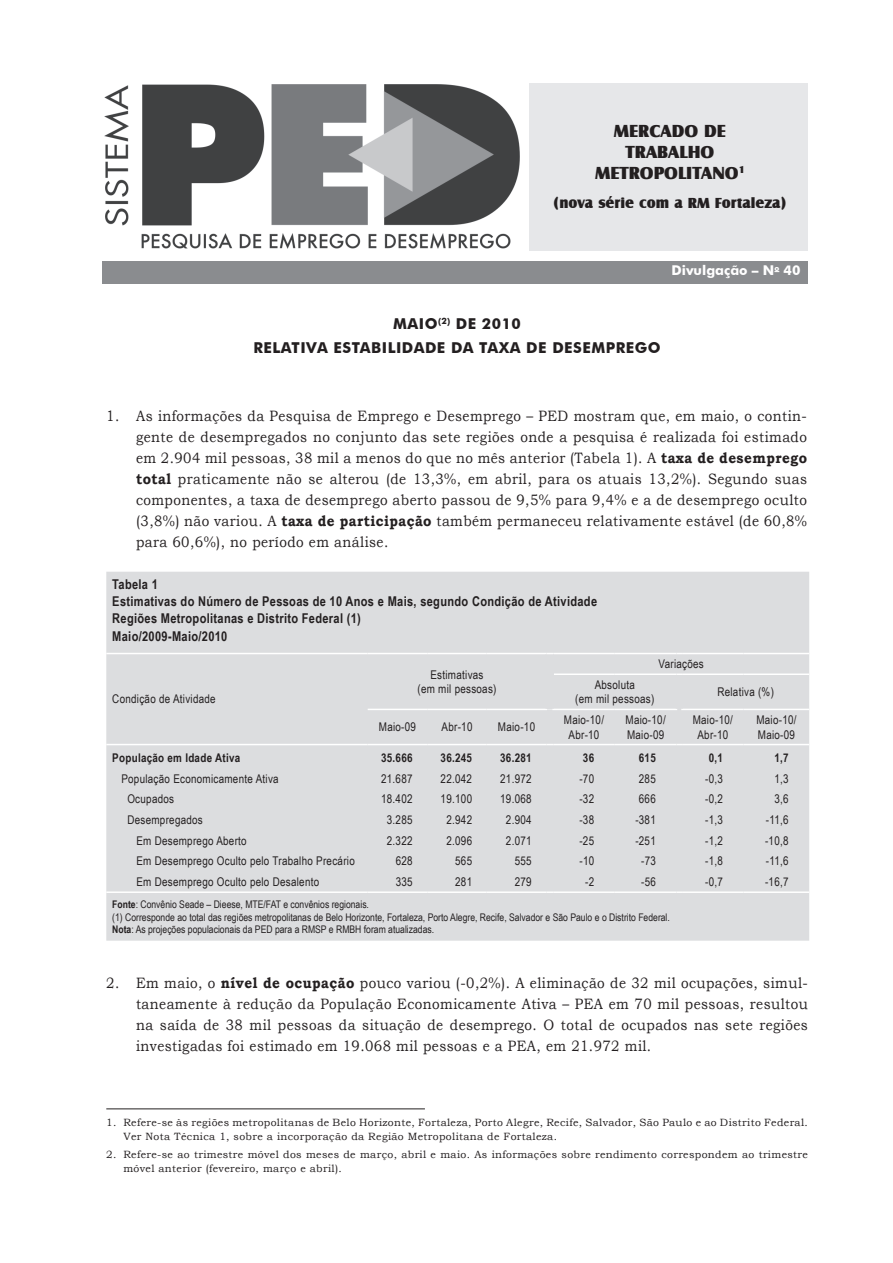
<style>
.page{position:relative;width:893px;height:1263px;background:#fff}
.page>*{position:absolute;margin:0;border:0;box-sizing:border-box;transform-origin:0 0}
.t1{font:18px/21px "Castle T Ultr";color:#231f20;text-align:center}
.t2{font:15px/21px "Bookman Old Style";letter-spacing:.03em;color:#231f20;text-align:justify;scale:.9 1}
.t3{font:700 15px/24px "Futura BT";letter-spacing:.03em;color:#231f20;text-align:center}
.t4{font:15px "Castle T Ultr";color:#231f20}
.t5{font:700 13.5px/17.4px "Arial Narrow";letter-spacing:.025em;color:#231f20}
.t6{font:700 13.5px "Futura BT";color:#fff}
.t7{font:12px/14.4px "Arial Narrow";letter-spacing:.025em;color:#231f20;text-align:center}
.t8{font:700 12px "Arial Narrow";letter-spacing:.025em;color:#231f20}
.t9{font:10.5px/13.5px "Bookman Old Style";letter-spacing:.03em;color:#231f20}
.t10{font:10.5px/12.6px "Arial Narrow";color:#231f20}
.s1{font-weight:700}
</style>
<div class="page">
<div style="left:102px;top:261px;width:706px;height:22px;background:#8a8c8f"></div>
<img style="left:104px;top:84px;width:416px;height:165px">
<div style="left:529px;top:83px;width:279px;height:168px;background:#e6e7e9"></div>
<div style="left:106px;top:572px;width:703px;height:369px;background:#dcdddf"></div>
<div style="left:546px;top:653px;width:7px;height:56px;background:#dcdddf"></div>
<hr style="left:106px;top:653px;width:262px;height:1px;background:#fff">
<hr style="left:106px;top:744px;width:262px;height:1px;background:#fff">
<hr style="left:368px;top:653px;width:59px;height:1px;background:#fff">
<hr style="left:427px;top:653px;width:60px;height:1px;background:#fff">
<hr style="left:487px;top:653px;width:59px;height:1px;background:#fff">
<hr style="left:553px;top:653px;width:62px;height:1px;background:#fff">
<hr style="left:615px;top:653px;width:61px;height:1px;background:#fff">
<hr style="left:682px;top:653px;width:62px;height:1px;background:#fff">
<hr style="left:744px;top:653px;width:65px;height:1px;background:#fff">
<hr style="left:554px;top:673px;width:61px;height:2px;background:#fff">
<hr style="left:615px;top:673px;width:61px;height:2px;background:#fff">
<hr style="left:682px;top:673px;width:62px;height:2px;background:#fff">
<hr style="left:744px;top:673px;width:65px;height:2px;background:#fff">
<hr style="left:368px;top:709px;width:59px;height:1px;background:#fff">
<hr style="left:427px;top:709px;width:60px;height:1px;background:#fff">
<hr style="left:487px;top:709px;width:60px;height:1px;background:#fff">
<hr style="left:552px;top:709px;width:63px;height:1px;background:#fff">
<hr style="left:615px;top:709px;width:62px;height:1px;background:#fff">
<hr style="left:681px;top:709px;width:63px;height:1px;background:#fff">
<hr style="left:744px;top:709px;width:65px;height:1px;background:#fff">
<hr style="left:368px;top:744px;width:59px;height:1px;background:#fff">
<hr style="left:427px;top:744px;width:60px;height:1px;background:#fff">
<hr style="left:487px;top:744px;width:59px;height:1px;background:#fff">
<hr style="left:553px;top:744px;width:62px;height:1px;background:#fff">
<hr style="left:615px;top:744px;width:61px;height:1px;background:#fff">
<hr style="left:682px;top:744px;width:62px;height:1px;background:#fff">
<hr style="left:744px;top:744px;width:65px;height:1px;background:#fff">
<hr style="left:106px;top:891px;width:262px;height:2px;background:#fff">
<hr style="left:368px;top:891px;width:59px;height:2px;background:#fff">
<hr style="left:427px;top:891px;width:60px;height:2px;background:#fff">
<hr style="left:487px;top:891px;width:59px;height:2px;background:#fff">
<svg style="left:546px;top:891px;width:7px;height:2px"></svg>
<hr style="left:553px;top:891px;width:62px;height:2px;background:#fff">
<hr style="left:615px;top:891px;width:61px;height:2px;background:#fff">
<svg style="left:676px;top:891px;width:6px;height:2px"></svg>
<hr style="left:682px;top:891px;width:62px;height:2px;background:#fff">
<hr style="left:744px;top:891px;width:65px;height:2px;background:#fff">
<hr style="left:552px;top:654px;width:2px;height:20px;background:#dcdddf">
<hr style="left:552px;top:674px;width:2px;height:35px;background:#dcdddf">
<hr style="left:676px;top:675px;width:1px;height:34px;background:#dcdddf">
<hr style="left:681px;top:675px;width:2px;height:34px;background:#dcdddf">
<svg style="left:676px;top:673px;width:6px;height:2px"></svg>
<hr style="left:106px;top:1108px;width:319px;height:1px;background:#231f20">
<p class="t1" style="left:595px;top:120px;width:151px">MERCADO DE<br>TRABALHO<br>METROPOLITANO<sup>1</sup></p>
<p class="t4" style="left:553px;top:194px;width:235px">(nova série com a RM Fortaleza)</p>
<p class="t6" style="left:671px;top:262px;width:130px">Divulgação – N<sup>o</sup> 40</p>
<p class="t3" style="left:253px;top:312px;width:407px">Maio<sup>(2)</sup> DE 2010<br>RELATIVA ESTABI LI DADE DA TAXA DE DESEMPREGO</p>
<p class="t2" style="left:136px;top:405px;width:747px;text-indent:-30px">1. As informações da Pesquisa de Emprego e Desemprego – PED mostram que, em maio, o contin&shy;gente de desempregados no conjunto das sete regiões onde a pesquisa é realizada foi estimado em 2.904 mil pessoas, 38 mil a menos do que no mês anterior (Tabela 1). A <span class="s1">taxa de desemprego total</span> praticamente não se alterou (de 13,3%, em abril, para os atuais 13,2%). Segundo suas componentes, a taxa de desemprego aberto passou de 9,5% para 9,4% e a de desemprego oculto (3,8%) não variou. A <span class="s1">taxa de participação</span> também permaneceu relativamente estável (de 60,8% para 60,6%), no período em análise.</p>
<p class="t5" style="left:112px;top:574px;width:486px">Tabela 1<br>Estimativas do Número de Pessoas de 10 Anos e Mais, segundo Condição de Atividade Regiões Metropolitanas e Distrito Federal (1)<br>Maio/2009-Maio/2010</p>
<p class="t7" style="left:112px;top:692px;width:105px">Condição de Atividade</p>
<p class="t7" style="left:417px;top:667px;width:81px">Estimativas<br>(em mil pessoas)</p>
<p class="t7" style="left:659px;top:657px;width:47px">Variações</p>
<p class="t7" style="left:575px;top:677px;width:81px">Absoluta<br>(em mil pessoas)</p>
<p class="t7" style="left:717px;top:685px;width:58px">Relativa (%)</p>
<p class="t7" style="left:379px;top:720px;width:39px">Maio-09</p>
<p class="t7" style="left:442px;top:720px;width:32px">Abr-10</p>
<p class="t7" style="left:498px;top:720px;width:39px">Maio-10</p>
<p class="t7" style="left:564px;top:713px;width:42px">Maio-10/<br>Abr-10</p>
<p class="t7" style="left:625px;top:713px;width:42px;text-align:left">Maio-10/<br>Maio-09</p>
<p class="t7" style="left:693px;top:713px;width:42px">Maio-10/<br>Abr-10</p>
<p class="t7" style="left:756px;top:713px;width:42px;text-align:left">Maio-10/<br>Maio-09</p>
<p class="t8" style="left:112px;top:748px;width:129px">População em Idade Ativa</p>
<p class="t8" style="left:381px;top:748px;width:33px">35.666</p>
<p class="t8" style="left:441px;top:748px;width:33px">36.245</p>
<p class="t8" style="left:500px;top:748px;width:33px">36.281</p>
<p class="t8" style="left:583px;top:748px;width:13px">36</p>
<p class="t8" style="left:639px;top:748px;width:18px">615</p>
<p class="t8" style="left:709px;top:748px;width:16px">0,1</p>
<p class="t8" style="left:774px;top:748px;width:16px">1,7</p>
<p class="t7" style="left:121px;top:771px;width:159px">População Economicamente Ativa</p>
<p class="t7" style="left:381px;top:771px;width:33px">21.687</p>
<p class="t7" style="left:441px;top:771px;width:33px">22.042</p>
<p class="t7" style="left:500px;top:771px;width:33px">21.972</p>
<p class="t7" style="left:579px;top:771px;width:16px">-70</p>
<p class="t7" style="left:639px;top:771px;width:18px">285</p>
<p class="t7" style="left:705px;top:771px;width:19px">-0,3</p>
<p class="t7" style="left:774px;top:771px;width:16px">1,3</p>
<p class="t7" style="left:127px;top:792px;width:48px">Ocupados</p>
<p class="t7" style="left:381px;top:792px;width:33px">18.402</p>
<p class="t7" style="left:441px;top:792px;width:33px">19.100</p>
<p class="t7" style="left:500px;top:792px;width:33px">19.068</p>
<p class="t7" style="left:579px;top:792px;width:16px">-32</p>
<p class="t7" style="left:639px;top:792px;width:18px">666</p>
<p class="t7" style="left:705px;top:792px;width:19px">-0,2</p>
<p class="t7" style="left:774px;top:792px;width:16px">3,6</p>
<p class="t7" style="left:127px;top:812px;width:77px">Desempregados</p>
<p class="t7" style="left:387px;top:812px;width:27px">3.285</p>
<p class="t7" style="left:446px;top:812px;width:27px">2.942</p>
<p class="t7" style="left:506px;top:812px;width:27px">2.904</p>
<p class="t7" style="left:579px;top:812px;width:16px">-38</p>
<p class="t7" style="left:635px;top:812px;width:22px">-381</p>
<p class="t7" style="left:705px;top:812px;width:19px">-1,3</p>
<p class="t7" style="left:766px;top:812px;width:24px">-11,6</p>
<p class="t7" style="left:136px;top:833px;width:112px">Em Desemprego Aberto</p>
<p class="t7" style="left:387px;top:833px;width:27px">2.322</p>
<p class="t7" style="left:446px;top:833px;width:27px">2.096</p>
<p class="t7" style="left:506px;top:833px;width:27px">2.071</p>
<p class="t7" style="left:579px;top:833px;width:16px">-25</p>
<p class="t7" style="left:635px;top:833px;width:22px">-251</p>
<p class="t7" style="left:705px;top:833px;width:19px">-1,2</p>
<p class="t7" style="left:765px;top:833px;width:25px">-10,8</p>
<p class="t7" style="left:136px;top:854px;width:220px">Em Desemprego Oculto pelo Trabalho Precário</p>
<p class="t7" style="left:396px;top:854px;width:18px">628</p>
<p class="t7" style="left:455px;top:854px;width:18px">565</p>
<p class="t7" style="left:515px;top:854px;width:18px">555</p>
<p class="t7" style="left:579px;top:854px;width:16px">-10</p>
<p class="t7" style="left:641px;top:854px;width:16px">-73</p>
<p class="t7" style="left:705px;top:854px;width:19px">-1,8</p>
<p class="t7" style="left:766px;top:854px;width:24px">-11,6</p>
<p class="t7" style="left:136px;top:875px;width:184px">Em Desemprego Oculto pelo Desalento</p>
<p class="t7" style="left:396px;top:875px;width:18px">335</p>
<p class="t7" style="left:455px;top:875px;width:18px">281</p>
<p class="t7" style="left:515px;top:875px;width:18px">279</p>
<p class="t7" style="left:585px;top:875px;width:11px">-2</p>
<p class="t7" style="left:641px;top:875px;width:16px">-56</p>
<p class="t7" style="left:705px;top:875px;width:19px">-0,7</p>
<p class="t7" style="left:765px;top:875px;width:25px">-16,7</p>
<p class="t10" style="left:112px;top:898px;width:559px"><span class="s1">Fonte</span>: Convênio Seade – Dieese, MTE/FAT e convênios regionais.<br>(1) Corresponde ao total das regiões metropolitanas de Belo Horizonte, Fortaleza, Porto Alegre, Recife, Salvador e São Paulo e o Distrito Federal.<br><span class="s1">Nota</span>: As projeções populacionais da PED para a RMSP e RMBH foram atualizadas.</p>
<p class="t2" style="left:136px;top:973px;width:748px;text-indent:-30px">2. Em maio, o <span class="s1">nível de ocupação</span> pouco variou (-0,2%). A eliminação de 32 mil ocupações, simul&shy;taneamente à redução da População Economicamente Ativa – PEA em 70 mil pessoas, resultou na saída de 38 mil pessoas da situação de desemprego. O total de ocupados nas sete regiões investigadas foi estimado em 19.068 mil pessoas e a PEA, em 21.972 mil.</p>
<p class="t9" style="left:123px;top:1116px;width:686px;text-indent:-17px">1. Refere-se às regiões metropolitanas de Belo Horizonte, Fortaleza, Porto Alegre, Recife, Salvador, São Paulo e ao Distrito Federal.<br>Ver Nota Técnica 1, sobre a incorporação da Região Metropolitana de Fortaleza.</p>
<p class="t9" style="left:123px;top:1148px;width:686px;text-indent:-17px">2. Refere-se ao trimestre móvel dos meses de março, abril e maio. As informações sobre rendimento correspondem ao trimestre móvel anterior (fevereiro, março e abril).</p>
</div>
